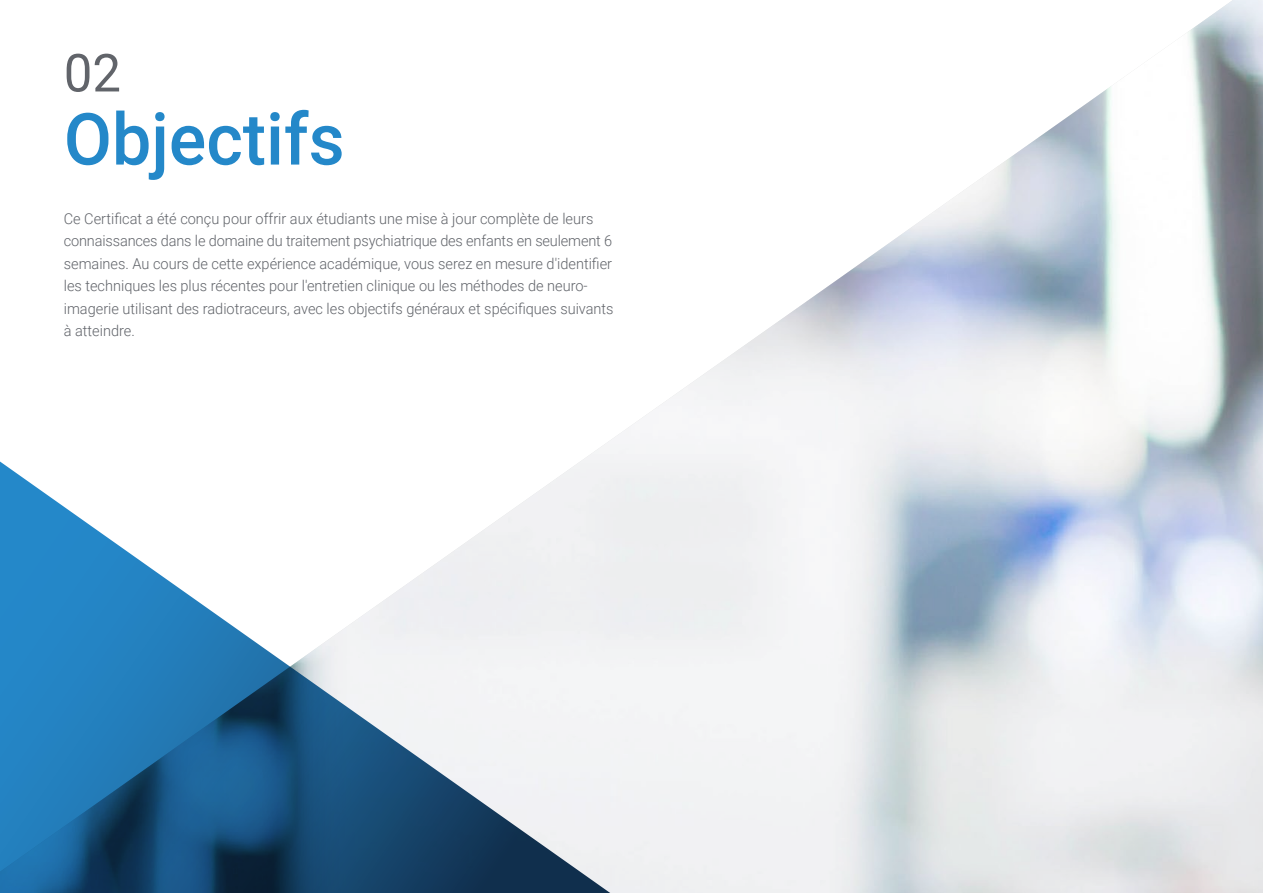
<style>
.page{position:relative;width:1263px;height:893px;background:#fff}
.page>*{position:absolute;margin:0;border:0;box-sizing:border-box;transform-origin:0 0}
.t1{font:500 72px "Roboto";color:#2488c9}
.t2{font:52.5px "Roboto";color:#61646a}
.t3{font:300 15px/22.5px "Roboto";color:#61646a}
</style>
<div class="page">
<img style="left:603px;top:0;width:660px;height:893px">
<svg style="left:0;top:446px;width:640px;height:447px"></svg>
<h2 class="t2" style="left:64px;top:36px;width:59px">02</h2>
<h1 class="t1" style="left:64px;top:89px;width:282px">Objectifs</h1>
<p class="t3" style="left:64px;top:207px;width:551px">Ce Certificat a été conçu pour offrir aux étudiants une mise à jour complète de leurs connaissances dans le domaine du traitement psychiatrique des enfants en seulement 6 semaines. Au cours de cette expérience académique, vous serez en mesure d'identifier les techniques les plus récentes pour l'entretien clinique ou les méthodes de neuro&shy;imagerie utilisant des radiotraceurs, avec les objectifs généraux et spécifiques suivants à atteindre.</p>
</div>
